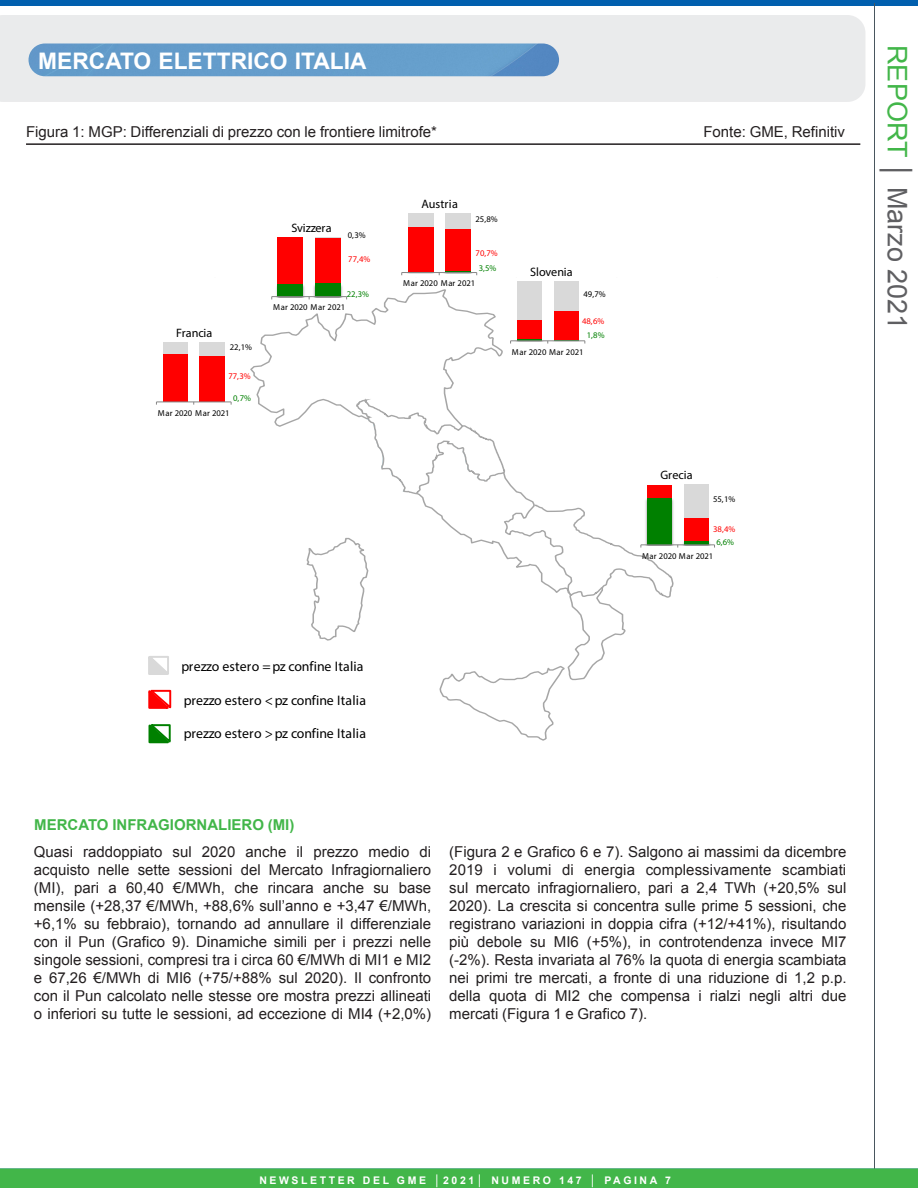
<style>
.page{position:relative;width:918px;height:1188px;background:#fff}
.page>*{position:absolute;margin:0;border:0;box-sizing:border-box;transform-origin:0 0}
.titolo_arancio_più_p{font:27px "Arial";color:#5f5f62}
.t1{font:22.8px "Arial Bold MT SC800";color:#fff}
.sottolineato{font:15px/18px "Arial";color:#231f20;text-align:justify}
.didascalia{font:700 15px "Arial";color:#42b649}
.t2{font:13.8px "Myriad Pro";letter-spacing:.005em;color:#000}
.t3{font:12.15px "Myriad Pro";letter-spacing:-.005em;color:#000}
.t4{font:10.5px "Arial Bold MT SC800";letter-spacing:.245em;color:#fff}
.t5{font:8.7px "Myriad Pro";letter-spacing:.005em;color:#000}
.t6{font:8.7px "Myriad Pro";letter-spacing:-.005em;color:#f00}
.t7{font:8.7px "Myriad Pro";color:#008000}
.s1{color:#42b649}
</style>
<div class="page">
<div style="left:0;top:0;width:918px;height:6px;background:#015fae"></div>
<div style="left:0;top:15px;width:865px;height:87px;background:#eaebec"></div>
<img style="left:28px;top:44px;width:531px;height:32px;border-radius:16px">
<hr style="left:874px;top:3px;width:1px;height:1185px;background:#49565e">
<div style="left:0;top:1168px;width:918px;height:20px;background:#42b649"></div>
<hr style="left:26px;top:143px;width:834px;height:2px;background:#231f20">
<svg style="left:200px;top:401px;width:25px;height:1px"></svg>
<div style="left:163px;top:354px;width:25px;height:48px;background:#f00"></div>
<div style="left:200px;top:356px;width:25px;height:45px;background:#f00"></div>
<div style="left:200px;top:342px;width:25px;height:14px;background:#d9d9d9"></div>
<div style="left:163px;top:342px;width:25px;height:12px;background:#d9d9d9"></div>
<hr style="left:156px;top:402px;width:75px;height:1px;background:#868686">
<svg style="left:163px;top:402px;width:31px;height:3px"></svg>
<img style="left:276px;top:283px;width:29px;height:6px">
<img style="left:313px;top:282px;width:30px;height:7px">
<div style="left:278px;top:284px;width:25px;height:13px;background:#008000"></div>
<div style="left:315px;top:283px;width:25px;height:14px;background:#008000"></div>
<div style="left:278px;top:237px;width:25px;height:47px;background:#f00"></div>
<div style="left:315px;top:238px;width:25px;height:45px;background:#f00"></div>
<svg style="left:315px;top:237px;width:25px;height:1px"></svg>
<hr style="left:408px;top:271px;width:25px;height:2px;background:#008000">
<hr style="left:445px;top:270px;width:26px;height:3px;background:#008000">
<div style="left:408px;top:227px;width:25px;height:44px;background:#f00"></div>
<div style="left:445px;top:229px;width:26px;height:41px;background:#f00"></div>
<div style="left:445px;top:213px;width:26px;height:16px;background:#d9d9d9"></div>
<div style="left:408px;top:213px;width:25px;height:14px;background:#d9d9d9"></div>
<hr style="left:402px;top:272px;width:75px;height:1px;background:#868686">
<div style="left:554px;top:282px;width:25px;height:29px;background:#d9d9d9"></div>
<div style="left:517px;top:282px;width:25px;height:38px;background:#d9d9d9"></div>
<img style="left:680px;top:540px;width:32px;height:5px">
<svg style="left:684px;top:541px;width:24px;height:4px"></svg>
<div style="left:684px;top:518px;width:24px;height:23px;background:#f00"></div>
<div style="left:684px;top:485px;width:24px;height:33px;background:#d9d9d9"></div>
<hr style="left:641px;top:545px;width:74px;height:1px;background:#868686">
<svg style="left:250px;top:289px;width:428px;height:452px"></svg>
<svg style="left:148px;top:689px;width:24px;height:20px"></svg>
<svg style="left:148px;top:656px;width:21px;height:19px"></svg>
<svg style="left:148px;top:724px;width:23px;height:20px"></svg>
<p class="t1" style="left:38px;top:46px;width:18px">MER</p>
<p class="t1" style="left:89px;top:46px;width:113px">CATO ELETTRI</p>
<p class="t1" style="left:253px;top:46px;width:115px">CO ITALIA</p>
<p class="titolo_arancio_più_p" style="left:915px;top:45px;width:285px;rotate:90deg"><span class="s1">REPORT</span> │ Marzo 2021</p>
<p class="sottolineato" style="left:26px;top:123px;width:413px">Figura 1: MGP: Differenziali di prezzo con le frontiere limitrofe*</p>
<p class="sottolineato" style="left:703px;top:123px;width:143px">Fonte: GME, Refinitiv</p>
<p class="t3" style="left:422px;top:196px;width:38px">Austria</p>
<p class="t5" style="left:476px;top:214px;width:24px">25,8%</p>
<p class="t3" style="left:292px;top:220px;width:42px">Svizzera</p>
<p class="t5" style="left:348px;top:230px;width:19px">0,3%</p>
<p class="t6" style="left:476px;top:248px;width:24px">70,7%</p>
<p class="t6" style="left:348px;top:253px;width:24px">77,4%</p>
<p class="t7" style="left:479px;top:263px;width:19px">3,5%</p>
<p class="t3" style="left:530px;top:264px;width:44px">Slovenia</p>
<p class="t5" style="left:403px;top:278px;width:74px">Mar 2020 Mar 2021</p>
<p class="t7" style="left:347px;top:289px;width:24px">22,3%</p>
<p class="t5" style="left:584px;top:289px;width:24px">49,7%</p>
<p class="t5" style="left:273px;top:302px;width:74px">Mar 2020 Mar 2021</p>
<p class="t6" style="left:582px;top:316px;width:24px">48,6%</p>
<p class="t3" style="left:176px;top:325px;width:38px">Francia</p>
<p class="t5" style="left:230px;top:342px;width:24px">22,1%</p>
<p class="t6" style="left:229px;top:371px;width:24px">77,3%</p>
<p class="t7" style="left:233px;top:393px;width:19px">0,7%</p>
<p class="t5" style="left:158px;top:407px;width:73px">Mar 2020 Mar 2021</p>
<p class="t2" style="left:182px;top:658px;width:184px">prezzo estero = pz confine Italia</p>
<p class="t2" style="left:184px;top:692px;width:184px">prezzo estero &lt; pz confine Italia</p>
<p class="t2" style="left:184px;top:725px;width:184px">prezzo estero &gt; pz confine Italia</p>
<p class="t7" style="left:587px;top:330px;width:19px">1,8%</p>
<p class="t5" style="left:512px;top:346px;width:73px">Mar 2020 Mar 2021</p>
<p class="t3" style="left:660px;top:468px;width:34px">Grecia</p>
<p class="t5" style="left:713px;top:494px;width:24px">55,1%</p>
<p class="t6" style="left:713px;top:524px;width:24px">38,4%</p>
<p class="t7" style="left:716px;top:537px;width:19px">6,6%</p>
<p class="t5" style="left:642px;top:550px;width:73px">Mar 2020 Mar 2021</p>
<p class="didascalia" style="left:34px;top:814px;width:262px">MERCATO INFRAGIORNALIERO (MI)</p>
<p class="sottolineato" style="left:34px;top:843px;width:399px">Quasi raddoppiato sul 2020 anche il prezzo medio di acquisto nelle sette sessioni del Mercato Infragiornaliero (MI), pari a 60,40 €/MWh, che rincara anche su base mensile (+28,37 €/MWh, +88,6% sull’anno e +3,47 €/MWh, +6,1% su febbraio), tornando ad annullare il differenziale con il Pun (Grafico 9). Dinamiche simili per i prezzi nelle singole sessioni, compresi tra i circa 60 €/MWh di MI1 e MI2 e 67,26 €/MWh di MI6 (+75/+88% sul 2020). Il confronto con il Pun calcolato nelle stesse ore mostra prezzi allineati o inferiori su tutte le sessioni, ad eccezione di MI4 (+2,0%)</p>
<p class="sottolineato" style="left:449px;top:843px;width:399px">(Figura 2 e Grafico 6 e 7). Salgono ai massimi da dicembre 2019 i volumi di energia complessivamente scambiati sul mercato infragiornaliero, pari a 2,4 TWh (+20,5% sul 2020). La crescita si concentra sulle prime 5 sessioni, che registrano variazioni in doppia cifra (+12/+41%), risultando più debole su MI6 (+5%), in controtendenza invece MI7 (-2%). Resta invariata al 76% la quota di energia scambiata nei primi tre mercati, a fronte di una riduzione di 1,2 p.p. della quota di MI2 che compensa i rialzi negli altri due mercati (Figura 1 e Grafico 7).</p>
<p class="t4" style="left:259px;top:1173px;width:399px">NEWSL ETTER DEL GME │2021│ NU MERO 147 │ PAGINA</p>
<p class="t4" style="left:217px;top:1173px;width:456px">NEWSL ETTER DEL GME │ FEBBRAIO 2010 │ NU MERO 25 │ PA7</p>
</div>
